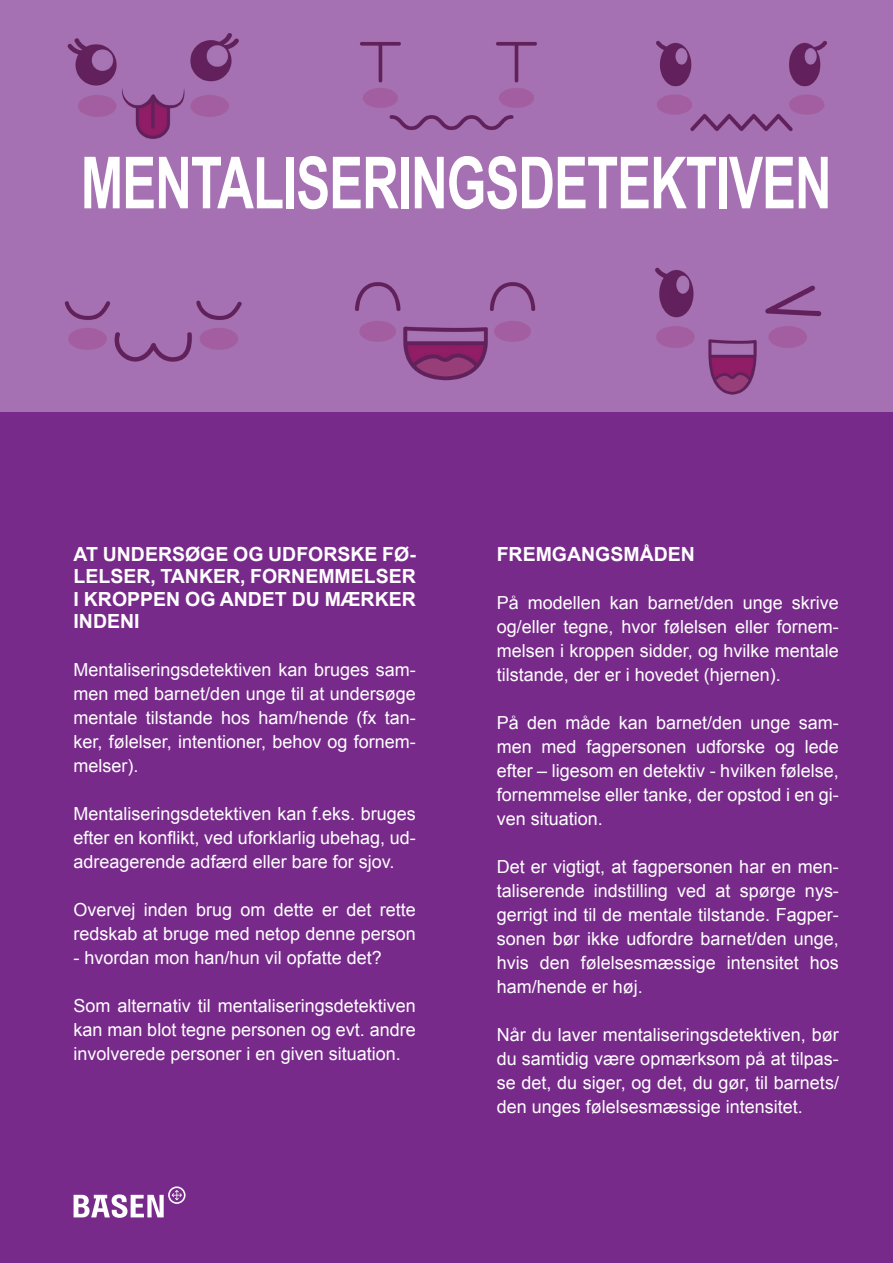
<style>
.page{position:relative;width:893px;height:1263px;background:#fff}
.page>*{position:absolute;margin:0;border:0;box-sizing:border-box;transform-origin:0 0}
.t1{font:700 72px "Arial";letter-spacing:-.02em;color:#fff;scale:.71 1}
.t2{font:700 19.5px/22.5px "Arial";color:#fff}
.t3{font:18px/24px "Arial";color:#fff;text-align:justify}
</style>
<div class="page">
<div style="left:0;top:0;width:893px;height:412px;background:#a671b2"></div>
<div style="left:0;top:412px;width:893px;height:851px;background:#782a8b"></div>
<svg style="left:74px;top:1186px;width:112px;height:32px"></svg>
<p class="t1" style="left:81px;top:136px;width:1059px">MENTALISERINGSDETEKTIVEN</p>
<p class="t2" style="left:74px;top:543px;width:344px">AT UNDERSØGE OG UDFORSKE FØ-<br>LELSER, TANKER, FORNEMMELSER</p>
<p class="t2" style="left:74px;top:588px;width:344px">I KROPPEN OG ANDET DU MÆRKER<br>INDENI</p>
<p class="t3" style="left:74px;top:658px;width:344px">Mentaliseringsdetektiven kan bruges sam&shy;men med barnet/den unge til at undersøge mentale tilstande hos ham/hende (fx tan&shy;ker, følelser, intentioner, behov og fornem&shy;melser).</p>
<p class="t3" style="left:74px;top:802px;width:344px">Mentaliseringsdetektiven kan f.eks. bruges efter en konflikt, ved uforklarlig ubehag, ud&shy;adreagerende adfærd eller bare for sjov.</p>
<p class="t3" style="left:74px;top:898px;width:344px">Overvej inden brug om dette er det rette redskab at bruge med netop denne person</p>
<p class="t3" style="left:74px;top:946px;width:310px">- hvordan mon han/hun vil opfatte det?</p>
<p class="t3" style="left:74px;top:994px;width:344px">Som alternativ til mentaliseringsdetektiven kan man blot tegne personen og evt. andre involverede personer i en given situation.</p>
<p class="t2" style="left:497px;top:543px;width:200px">FREMGANGSMÅDEN</p>
<p class="t3" style="left:497px;top:590px;width:344px">På modellen kan barnet/den unge skrive og/eller tegne, hvor følelsen eller fornem&shy;melsen i kroppen sidder, og hvilke mentale tilstande, der er i hovedet (hjernen).</p>
<p class="t3" style="left:497px;top:710px;width:344px">På den måde kan barnet/den unge sam&shy;men med fagpersonen udforske og lede efter – ligesom en detektiv - hvilken følelse, fornemmelse eller tanke, der opstod i en gi&shy;ven situation.</p>
<p class="t3" style="left:497px;top:854px;width:344px">Det er vigtigt, at fagpersonen har en men&shy;taliserende indstilling ved at spørge nys&shy;gerrigt ind til de mentale tilstande. Fagper&shy;sonen bør ikke udfordre barnet/den unge, hvis den følelsesmæssige intensitet hos ham/hende er høj.</p>
<p class="t3" style="left:497px;top:1022px;width:344px">Når du laver mentaliseringsdetektiven, bør du samtidig være opmærksom på at tilpas&shy;se det, du siger, og det, du gør, til barnets/ den unges følelsesmæssige intensitet.</p>
</div>
